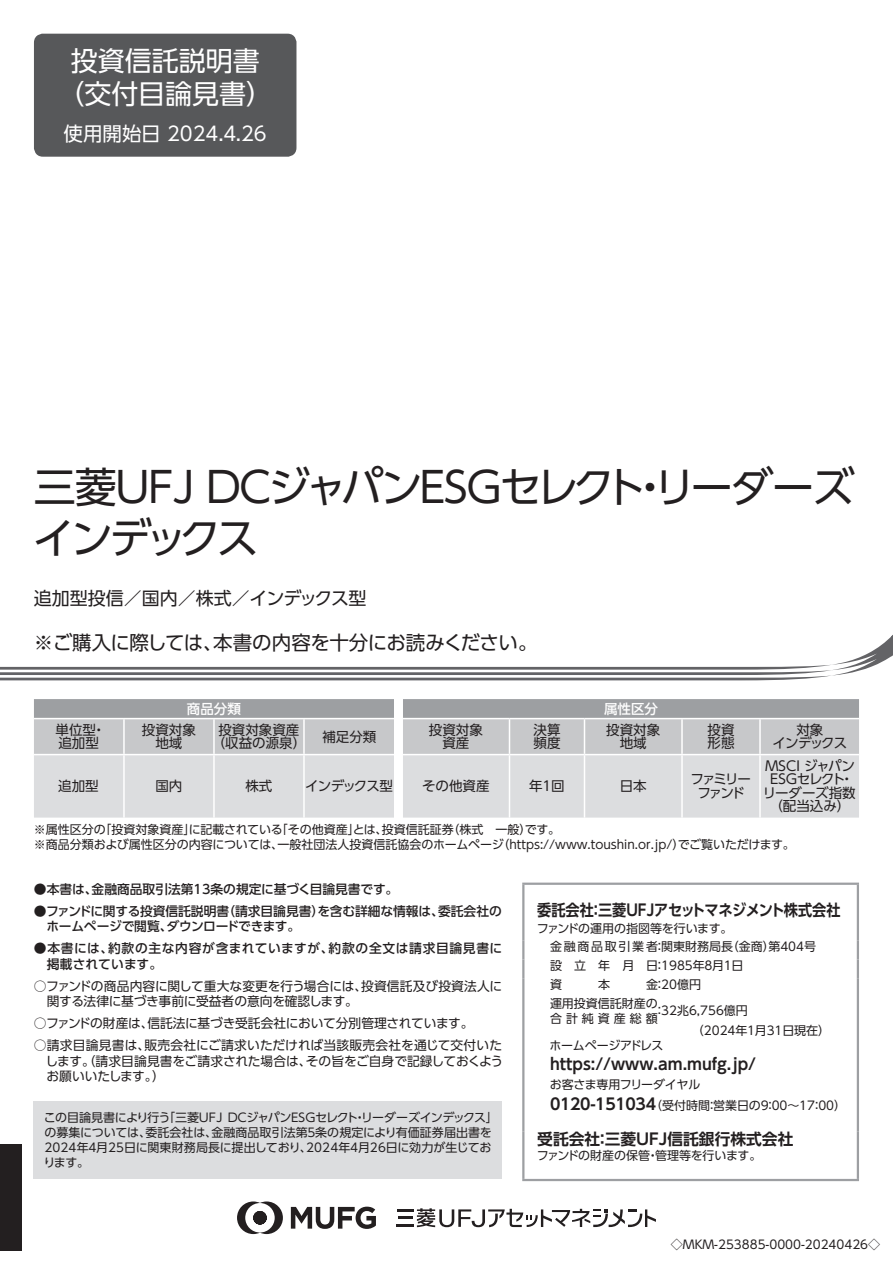
<style>
.page{position:relative;width:893px;height:1263px;background:#fff}
.page>*{position:absolute;margin:0;border:0;box-sizing:border-box;transform-origin:0 0}
.t1{font:42px/51px "UD Shin Go Pro";letter-spacing:-.135em;color:#231f20}
.t2{font:27px/33px "UD Shin Go Pro";color:#fff;text-align:center}
.t3{font:19.5px "UD Shin Go Pro";letter-spacing:-.025em;color:#231f20}
.t4{font:19.5px "UD Shin Go Pro";color:#fff}
.t5{font:18px "UD Shin Go Pro";letter-spacing:-.015em;color:#231f20}
.t6{font:700 15.75px "UD Shin Go Pro De";color:#231f20}
.t7{font:700 15.75px "UD Shin Go Pro De";letter-spacing:-.045em;color:#231f20;scale:.9 1}
.t8{font:13.5px/13.5px "UD Shin Go Pro";color:#231f20;text-align:center}
.t9{font:13.5px/13.5px "UD Shin Go Pro";letter-spacing:-.09em;color:#231f20;text-align:center}
.t10{font:13.5px/13.5px "UD Shin Go Pro";letter-spacing:-.065em;color:#231f20;text-align:center}
.t11{font:13.5px/13.5px "UD Shin Go Pro";letter-spacing:-.145em;color:#231f20;text-align:center}
.t12{font:500 13.5px "UD Shin Go Pro";color:#fff}
.t13{font:12.75px/15.8px "UD Shin Go Pro";letter-spacing:-.01em;color:#231f20}
.t14{font:500 12.75px/15.8px "UD Shin Go Pro";color:#231f20}
.t15{font:500 12.75px/15.8px "UD Shin Go Pro";letter-spacing:.045em;color:#231f20}
.t16{font:12px/15px "UD Shin Go Pro";color:#231f20}
.t17{font:12px "UD Shin Go Pro";letter-spacing:-.03em;color:#231f20}
.t18{font:12px "UD Shin Go Pro";letter-spacing:.335em;color:#231f20}
.s1{font-family:"UD Shin Go Pro De";font-weight:700;font-size:15.75px}
</style>
<div class="page">
<svg style="left:0;top:635px;width:893px;height:45px"></svg>
<div style="left:34px;top:1101px;width:468px;height:78px;background:#dcdddf"></div>
<div style="left:35px;top:35px;width:260px;height:120px;background:#57585a;border-radius:8px"></div>
<div style="left:34px;top:34px;width:262px;height:123px;border:3px solid #57585a;border-radius:8px"></div>
<div style="left:0;top:1144px;width:21px;height:107px;background:#231f20"></div>
<svg style="left:34px;top:699px;width:825px;height:55px;background:#b9bbbd"></svg>
<div style="left:34px;top:755px;width:825px;height:63px;background:#dcdddf"></div>
<hr style="left:303px;top:719px;width:2px;height:35px;background:#fff">
<hr style="left:303px;top:755px;width:2px;height:63px;background:#fff">
<hr style="left:34px;top:718px;width:90px;height:1px;background:#fff">
<hr style="left:124px;top:718px;width:90px;height:1px;background:#fff">
<hr style="left:123px;top:719px;width:2px;height:35px;background:#fff">
<hr style="left:214px;top:718px;width:90px;height:1px;background:#fff">
<hr style="left:213px;top:719px;width:2px;height:35px;background:#fff">
<hr style="left:304px;top:718px;width:90px;height:1px;background:#fff">
<hr style="left:403px;top:718px;width:106px;height:1px;background:#fff">
<hr style="left:509px;top:718px;width:75px;height:1px;background:#fff">
<hr style="left:509px;top:719px;width:1px;height:35px;background:#fff">
<hr style="left:584px;top:718px;width:98px;height:1px;background:#fff">
<hr style="left:584px;top:719px;width:1px;height:35px;background:#fff">
<hr style="left:682px;top:718px;width:78px;height:1px;background:#fff">
<hr style="left:681px;top:719px;width:2px;height:35px;background:#fff">
<hr style="left:760px;top:718px;width:99px;height:1px;background:#fff">
<hr style="left:759px;top:719px;width:2px;height:35px;background:#fff">
<hr style="left:123px;top:755px;width:2px;height:63px;background:#fff">
<hr style="left:213px;top:755px;width:2px;height:63px;background:#fff">
<hr style="left:509px;top:755px;width:1px;height:63px;background:#fff">
<hr style="left:584px;top:755px;width:1px;height:63px;background:#fff">
<hr style="left:681px;top:755px;width:2px;height:63px;background:#fff">
<hr style="left:759px;top:755px;width:2px;height:63px;background:#fff">
<hr style="left:396px;top:1224px;width:18px;height:3px;background:#231f20">
<svg style="left:397px;top:1208px;width:259px;height:19px"></svg>
<svg style="left:291px;top:1206px;width:85px;height:23px"></svg>
<svg style="left:237px;top:1201px;width:46px;height:33px"></svg>
<hr style="left:522px;top:882px;width:337px;height:3px;background:#9d9fa2">
<hr style="left:522px;top:885px;width:2px;height:56px;background:#9d9fa2">
<hr style="left:857px;top:885px;width:2px;height:56px;background:#9d9fa2">
<svg style="left:522px;top:941px;width:2px;height:56px"></svg>
<svg style="left:857px;top:941px;width:2px;height:56px"></svg>
<hr style="left:522px;top:997px;width:2px;height:27px;background:#9d9fa2">
<hr style="left:857px;top:997px;width:2px;height:27px;background:#9d9fa2">
<svg style="left:522px;top:1024px;width:2px;height:15px"></svg>
<svg style="left:857px;top:1024px;width:2px;height:15px"></svg>
<hr style="left:522px;top:1039px;width:2px;height:92px;background:#9d9fa2">
<hr style="left:857px;top:1039px;width:2px;height:92px;background:#9d9fa2">
<hr style="left:522px;top:1131px;width:2px;height:48px;background:#9d9fa2">
<hr style="left:857px;top:1131px;width:2px;height:48px;background:#9d9fa2">
<hr style="left:522px;top:1179px;width:337px;height:2px;background:#9d9fa2">
<h2 class="t2" style="left:57px;top:43px;width:217px">投資信託説明書（交付目論見書）</h2>
<h3 class="t4" style="left:64px;top:118px;width:205px">使用開始日 2024.４.26</h3>
<h1 class="t1" style="left:33px;top:460px;width:823px">三菱ＵＦＪ ＤＣジャパンＥＳＧセレクト・リーダーズインデックス</h1>
<h3 class="t5" style="left:34px;top:583px;width:334px">追加型投信／国内／株式／インデックス型</h3>
<h3 class="t3" style="left:34px;top:627px;width:505px">※ご購入に際しては、本書の内容を十分にお読みください。</h3>
<p class="t12" style="left:187px;top:698px;width:55px">商品分類</p>
<p class="t12" style="left:604px;top:698px;width:55px">属性区分</p>
<p class="t8" style="left:56px;top:723px;width:51px;text-align:left">単位型・追加型</p>
<p class="t8" style="left:142px;top:723px;width:55px">投資対象地域</p>
<p class="t8" style="left:212px;top:723px;width:96px">投資対象資産（収益の源泉）</p>
<p class="t8" style="left:322px;top:729px;width:55px">補足分類</p>
<p class="t8" style="left:429px;top:723px;width:56px">投資対象資産</p>
<p class="t8" style="left:533px;top:723px;width:28px;text-align:left">決算頻度</p>
<p class="t8" style="left:606px;top:723px;width:55px">投資対象地域</p>
<p class="t8" style="left:707px;top:723px;width:28px;text-align:left">投資形態</p>
<p class="t10" style="left:772px;top:723px;width:76px">対象<br>インデックス</p>
<p class="t8" style="left:58px;top:779px;width:42px">追加型</p>
<p class="t8" style="left:155px;top:779px;width:29px">国内</p>
<p class="t8" style="left:245px;top:779px;width:28px">株式</p>
<p class="t10" style="left:305px;top:779px;width:89px">インデックス型</p>
<p class="t8" style="left:422px;top:779px;width:69px">その他資産</p>
<p class="t8" style="left:529px;top:779px;width:37px">年１回</p>
<p class="t8" style="left:620px;top:779px;width:28px">日本</p>
<p class="t11" style="left:690px;top:772px;width:62px">ファミリーファンド</p>
<p class="t9" style="left:763px;top:759px;width:95px">ＭＳＣＩジャパン<br>ＥＳＧセレクト・リーダーズ指数（配当込み）</p>
<p class="t16" style="left:34px;top:822px;width:762px">※属性区分の「投資対象資産」に記載されている「その他資産」とは、投資信託証券（株式　一般）です。<br>※商品分類および属性区分の内容については、一般社団法人投資信託協会のホームページ（https://www.toushin.or.jp/）でご覧いただけます。</p>
<p class="t14" style="left:34px;top:881px;width:366px">●本書は、金融商品取引法第13条の規定に基づく目論見書です。</p>
<p class="t14" style="left:46px;top:902px;width:457px;text-indent:-12px">●ファンドに関する投資信託説明書（請求目論見書）を含む詳細な情報は、委託会社のホームページで閲覧、ダウンロードできます。</p>
<p class="t15" style="left:47px;top:940px;width:457px;text-indent:-13px">●本書には、約款の主な内容が含まれていますが、約款の全文は請求目論見書に掲載されています。</p>
<p class="t13" style="left:47px;top:977px;width:457px;text-indent:-13px">○ファンドの商品内容に関して重大な変更を行う場合には、投資信託及び投資法人に関する法律に基づき事前に受益者の意向を確認します。</p>
<p class="t13" style="left:34px;top:1015px;width:441px">○ファンドの財産は、信託法に基づき受託会社において分別管理されています。</p>
<p class="t13" style="left:45px;top:1037px;width:459px;text-align:justify;text-indent:-12px">○請求目論見書は、販売会社にご請求いただければ当該販売会社を通じて交付いたします。（請求目論見書をご請求された場合は、その旨をご自身で記録しておくようお願いいたします。）</p>
<p class="t16" style="left:43px;top:1110px;width:456px">この目論見書により行う「三菱ＵＦＪ ＤＣジャパンＥＳＧセレクト・リーダーズインデックス」の募集については、委託会社は、金融商品取引法第５条の規定により有価証券届出書を2024年４月25日に関東財務局長に提出しており、2024年４月26日に効力が生じております。</p>
<h3 class="t7" style="left:537px;top:897px;width:338px">委託会社：三菱ＵＦＪアセットマネジメント株式会社</h3>
<p class="t16" style="left:550px;top:918px;width:268px;line-height:18.8px;text-indent:-13px">ファンドの運用の指図等を行います。<br>金融商品取引業者：関東財務局長（金商）第404号設 立 年 月 日：1985年８月１日<br>資</p>
<p class="t16" style="left:550px;top:974px;width:153px;line-height:18.8px;text-indent:96px">金：20億円運用投資信託財産の</p>
<p class="t18" style="left:550px;top:1008px;width:109px">合計純資産総額</p>
<p class="t16" style="left:692px;top:1000px;width:140px;line-height:19.5px;text-indent:-38px">：32兆6,756億円<br>（2024年１月31日現在）</p>
<p class="t17" style="left:550px;top:1035px;width:115px">ホームページアドレス</p>
<h3 class="t6" style="left:550px;top:1051px;width:208px">https://www.am.mufg.jp/</h3>
<p class="t16" style="left:550px;top:1074px;width:298px;line-height:21px">お客さま専用フリーダイヤル<br><span class="s1">0120-151034</span>（受付時間：営業日の９：00～17：00）</p>
<h3 class="t6" style="left:537px;top:1126px;width:258px">受託会社：三菱ＵＦＪ信託銀行株式会社</h3>
<p class="t16" style="left:537px;top:1147px;width:226px">ファンドの財産の保管・管理等を行います。</p>
<p class="t16" style="left:598px;top:976px;width:13px">本</p>
<p class="t16" style="left:671px;top:1236px;width:211px">◇MKM-253885-0000-20240426◇</p>
</div>
